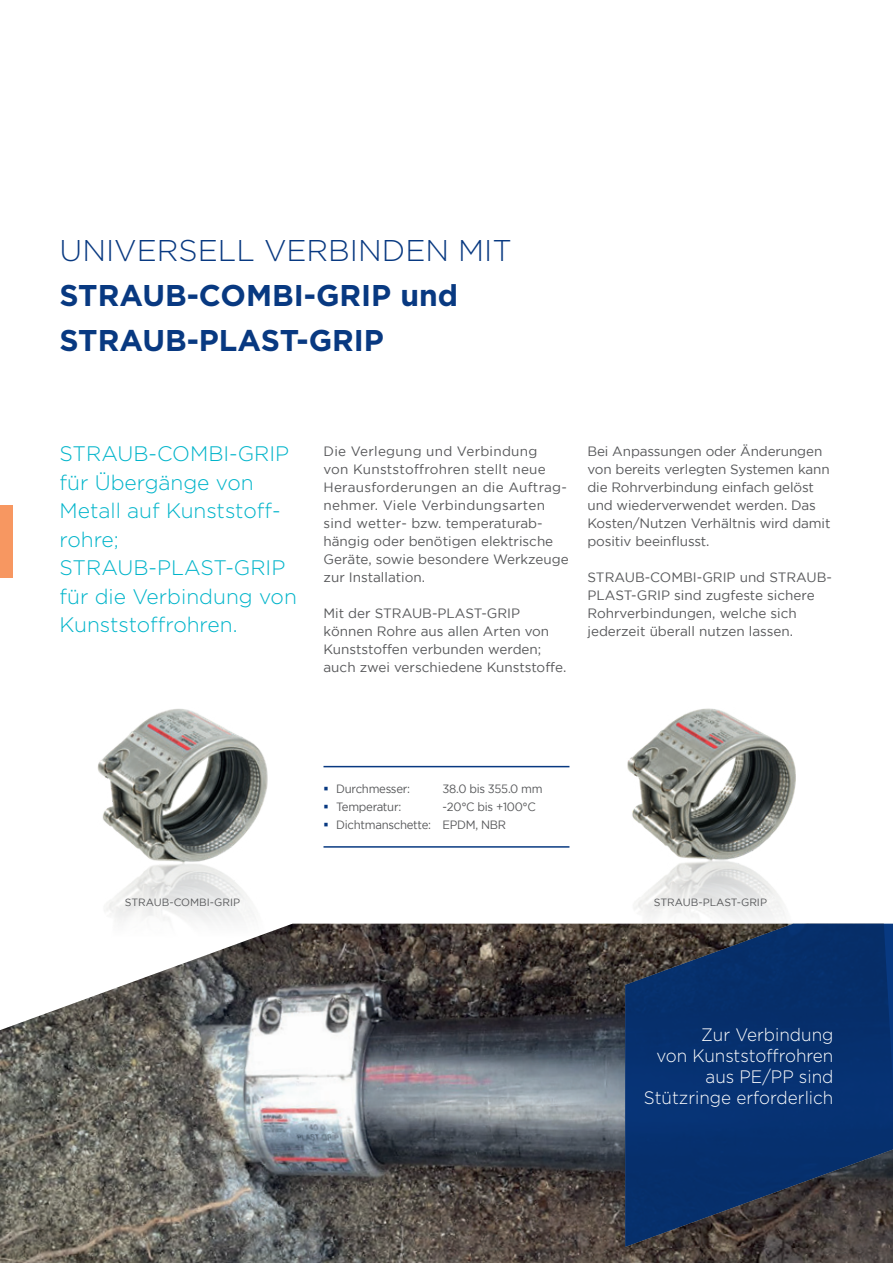
<style>
.page{position:relative;width:893px;height:1263px;background:#fff}
.page>*{position:absolute;margin:0;border:0;box-sizing:border-box;transform-origin:0 0}
.t1{font:700 30px/45px "Gotham";color:#083981}
.t2{font:300 30px "Gotham";color:#083981}
.t3{font:300 21px/28.5px "Gotham";color:#00b4ca}
.t4{font:300 18px/21px "Gotham";color:#fff;text-align:right;scale:.95 1}
.t5{font:13.5px/18px "Gotham";color:#57585a}
.t6{font:12px/18px "Gotham";letter-spacing:-.025em;color:#57585a;scale:.95 1}
.t7{font:10.5px "Gotham";color:#57585a}
</style>
<div class="page">
<img style="left:627px;top:708px;width:168px;height:179px">
<hr style="left:323px;top:766px;width:246px;height:1px;background:#083981">
<hr style="left:323px;top:846px;width:246px;height:2px;background:#083981">
<img style="left:0;top:924px;width:893px;height:339px">
<img style="left:97px;top:709px;width:171px;height:341px">
<svg style="left:625px;top:887px;width:268px;height:360px;fill:#06306d"></svg>
<div style="left:0;top:505px;width:13px;height:73px;background:#f79761"></div>
<h1 class="t2" style="left:60px;top:234px;width:454px">UNIVERSELL VERBINDEN MIT</h1>
<h1 class="t1" style="left:60px;top:273px;width:400px">STRAUB-COMBI-GRIP und<br>STRAUB-PLAST-GRIP</h1>
<h2 class="t3" style="left:60px;top:439px;width:239px">STRAUB-COMBI-GRIP für Übergänge von<br>Metall auf Kunststoff&shy;rohre;<br>STRAUB-PLAST-GRIP für die Verbindung von<br>Kunststoffrohren.</h2>
<p class="t5" style="left:587px;top:442px;width:244px">Bei Anpassungen oder Änderungen von bereits verlegten Systemen kann die Rohrverbindung einfach gelöst und wiederverwendet werden. Das Kosten/Nutzen Verhältnis wird damit positiv beeinflusst.</p>
<p class="t5" style="left:323px;top:442px;width:247px">Die Verlegung und Verbindung<br>von Kunststoffrohren stellt neue<br>Herausforderungen an die Auftrag&shy;nehmer. Viele Verbindungsarten sind wetter--- bzw. temperaturab&shy;hängig oder benötigen elektrische<br>Geräte, sowie besondere Werkzeuge zur Installation.</p>
<p class="t5" style="left:323px;top:604px;width:244px">Mit der STRAUB-PLAST-GRIP können Rohre aus allen Arten von<br>Kunststoffen verbunden werden; auch zwei verschiedene Kunststoffe.</p>
<p class="t5" style="left:587px;top:568px;width:246px">STRAUB-COMBI-GRIP und STRAUB-PLAST-GRIP sind zugfeste sichere Rohrverbindungen, welche sich jederzeit überall nutzen lassen.</p>
<p class="t6" style="left:336px;top:780px;width:79px">Durchmesser:</p>
<p class="t6" style="left:443px;top:780px;width:107px">38.0 bis 355.0 mm</p>
<p class="t6" style="left:336px;top:798px;width:94px">Temperatur: -</p>
<p class="t6" style="left:336px;top:798px;width:212px;text-indent:111px">20°C bis +100°C<br>Dichtmanschette: EPDM, NBR</p>
<p class="t7" style="left:125px;top:896px;width:117px">STRAUB-COMBI-GRIP</p>
<p class="t7" style="left:654px;top:896px;width:115px">STRAUB-PLAST-GRIP</p>
<h3 class="t4" style="left:644px;top:1023px;width:201px">Zur Verbindung<br>von Kunststoffrohren aus PE/PP sind<br>Stützringe erforderlich</h3>
</div>
